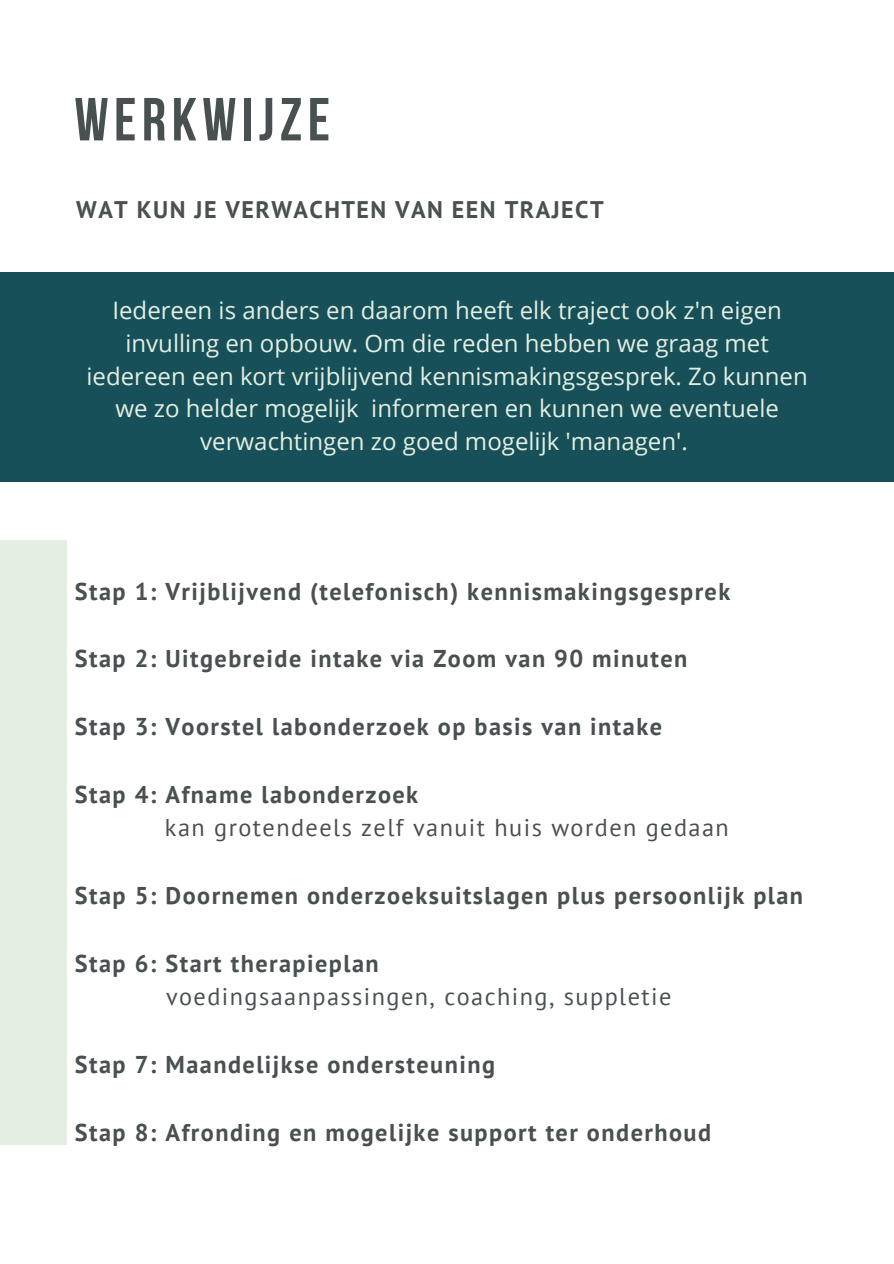
<style>
.page{position:relative;width:894px;height:1264px;background:#fff}
.page>*{position:absolute;margin:0;border:0;box-sizing:border-box;transform-origin:0 0}
.t1{font:700 60.6px "Bebas Neue";letter-spacing:.09em;color:#495052}
.t2{font:700 24.3px "PT Sans";letter-spacing:.06em;color:#495052}
.t3{font:24.3px "PT Sans";letter-spacing:.06em;color:#495052}
.t4{font:24px/32.7px "Open Sans";color:#e2efe2;text-align:center}
.t5{font:700 24px "PT Sans";letter-spacing:.06em;color:#495052}
</style>
<div class="page">
<div style="left:0;top:273px;width:893px;height:209px;background:#18505a"></div>
<div style="left:0;top:540px;width:67px;height:605px;background:#e2efe2"></div>
<p class="t1" style="left:74px;top:95px;width:257px">WERKWIJZE</p>
<p class="t5" style="left:76px;top:193px;width:529px">WAT KUN JE VERWACHTEN VAN EEN TRAJECT</p>
<p class="t4" style="left:86px;top:293px;width:722px">Iedereen is anders en daarom heeft elk traject ook z'n eigen invulling en opbouw. Om die reden hebben we graag met iedereen een kort vrijblijvend kennismakingsgesprek. Zo kunnen we zo helder mogelijk informeren en kunnen we eventuele verwachtingen zo goed mogelijk 'managen'.</p>
<p class="t2" style="left:75px;top:575px;width:656px">Stap 1: Vrijblijvend (telefonisch) kennismakingsgesprek</p>
<p class="t2" style="left:75px;top:642px;width:614px">Stap 2: Uitgebreide intake via Zoom van 90 minuten</p>
<p class="t2" style="left:75px;top:710px;width:588px">Stap 3: Voorstel labonderzoek op basis van intake</p>
<p class="t2" style="left:75px;top:778px;width:345px">Stap 4: Afname labonderzoek</p>
<p class="t3" style="left:165px;top:811px;width:565px">kan grotendeels zelf vanuit huis worden gedaan</p>
<p class="t2" style="left:75px;top:879px;width:729px">Stap 5: Doornemen onderzoeksuitslagen plus persoonlijk plan</p>
<p class="t2" style="left:75px;top:946px;width:305px">Stap 6: Start therapieplan</p>
<p class="t3" style="left:166px;top:980px;width:507px">voedingsaanpassingen, coaching, suppletie</p>
<p class="t2" style="left:75px;top:1048px;width:421px">Stap 7: Maandelijkse ondersteuning</p>
<p class="t2" style="left:75px;top:1115px;width:637px">Stap 8: Afronding en mogelijke support ter onderhoud</p>
</div>
